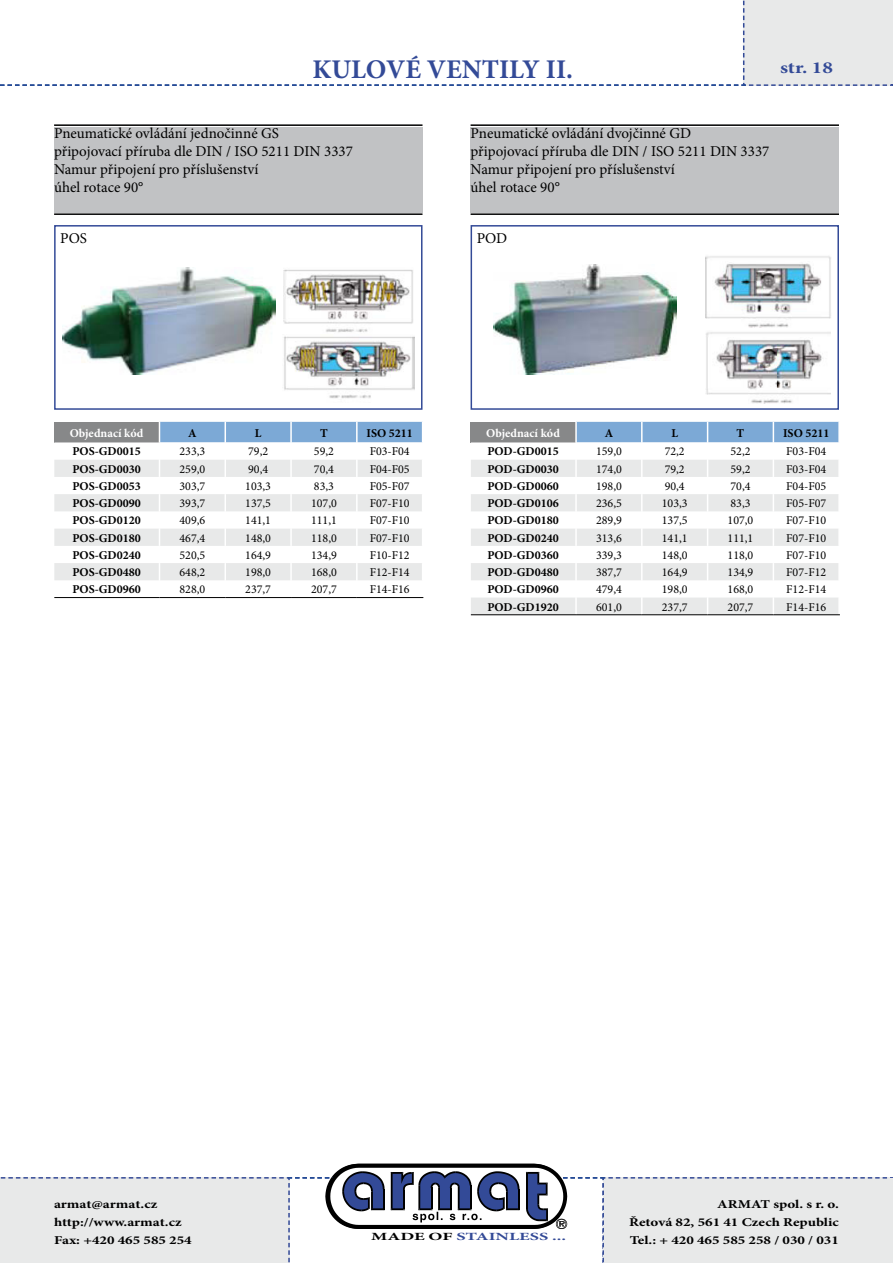
<style>
.page{position:relative;width:893px;height:1263px;background:#fff}
.page>*{position:absolute;margin:0;border:0;box-sizing:border-box;transform-origin:0 0}
.t1{font:700 27px "Minion Pro";color:#334a97}
.t2{font:700 16.8px "Minion Pro";color:#334a97;scale:1.25 1}
.t3{font:15px/18px "Minion Pro";color:#000}
.t4{font:12px "Minion Pro";color:#000}
.t5{font:700 12px "Minion Pro";color:#000}
.t6{font:700 12px/18px "Minion Pro";color:#000;scale:1.25 1}
.t7{font:700 12px "Minion Pro";color:#fff}
.t8{font:700 10.95px "Minion Pro";color:#334a97;scale:1.67 1}
.s1{color:#000}
</style>
<div class="page">
<svg style="left:0;top:1164px;width:893px;height:99px"></svg>
<svg style="left:0;top:0;width:893px;height:86px"></svg>
<hr style="left:892px;top:1178px;width:1px;height:85px;background:#e8e9e9">
<div style="left:54px;top:225px;width:368px;height:185px;border:2px solid #334a97"></div>
<div style="left:54px;top:127px;width:368px;height:85px;background:#c1c2c4"></div>
<hr style="left:54px;top:124px;width:368px;height:2px;background:#000">
<hr style="left:54px;top:213px;width:368px;height:2px;background:#000">
<div style="left:471px;top:225px;width:368px;height:185px;border:2px solid #334a97"></div>
<div style="left:471px;top:127px;width:368px;height:85px;background:#c1c2c4"></div>
<hr style="left:471px;top:124px;width:368px;height:2px;background:#000">
<hr style="left:471px;top:213px;width:368px;height:2px;background:#000">
<svg style="left:54px;top:422px;width:368px;height:158px"></svg>
<hr style="left:54px;top:597px;width:105px;height:1px;background:#000">
<hr style="left:159px;top:597px;width:66px;height:1px;background:#000">
<hr style="left:225px;top:597px;width:66px;height:1px;background:#000">
<hr style="left:291px;top:597px;width:66px;height:1px;background:#000">
<hr style="left:357px;top:597px;width:66px;height:1px;background:#000">
<div style="left:471px;top:422px;width:105px;height:20px;background:#878889"></div>
<svg style="left:471px;top:460px;width:104px;height:154px;fill:#e8e9e9"></svg>
<svg style="left:575px;top:422px;width:264px;height:192px"></svg>
<hr style="left:471px;top:614px;width:105px;height:1px;background:#000">
<hr style="left:576px;top:614px;width:66px;height:1px;background:#000">
<hr style="left:642px;top:614px;width:66px;height:1px;background:#000">
<hr style="left:708px;top:614px;width:65px;height:1px;background:#000">
<hr style="left:773px;top:614px;width:67px;height:1px;background:#000">
<img style="left:494px;top:264px;width:182px;height:110px">
<img style="left:706px;top:256px;width:125px;height:72px">
<img style="left:706px;top:332px;width:124px;height:72px">
<img style="left:63px;top:268px;width:213px;height:106px">
<img style="left:283px;top:269px;width:132px;height:130px">
<h1 class="t1" style="left:312px;top:50px;width:262px">KULOVÉ VENTILY II.</h1>
<h2 class="t2" style="left:780px;top:56px;width:44px">str. 18</h2>
<p class="t3" style="left:54px;top:124px;width:300px">Pneumatické ovládání jednočinné GS<br>připojovací příruba dle DIN / ISO 5211 DIN 3337<br>Namur připojení pro příslušenství<br>úhel rotace 90°</p>
<p class="t3" style="left:471px;top:124px;width:300px">Pneumatické ovládání dvojčinné GD<br>připojovací příruba dle DIN / ISO 5211 DIN 3337<br>Namur připojení pro příslušenství<br>úhel rotace 90°</p>
<p class="t3" style="left:60px;top:229px;width:28px">POS</p>
<p class="t3" style="left:477px;top:229px;width:32px">POD</p>
<p class="t7" style="left:70px;top:424px;width:75px">Objednací kód</p>
<p class="t5" style="left:188px;top:424px;width:10px">A</p>
<p class="t5" style="left:255px;top:424px;width:8px">L</p>
<p class="t5" style="left:320px;top:424px;width:9px">T</p>
<p class="t5" style="left:367px;top:424px;width:48px">ISO 5211</p>
<p class="t5" style="left:72px;top:443px;width:70px">POS-GD0015</p>
<p class="t4" style="left:179px;top:444px;width:27px">233,3</p>
<p class="t4" style="left:248px;top:444px;width:22px">79,2</p>
<p class="t4" style="left:314px;top:444px;width:22px">59,2</p>
<p class="t4" style="left:370px;top:444px;width:42px">F03-F04</p>
<p class="t5" style="left:72px;top:460px;width:70px">POS-GD0030</p>
<p class="t4" style="left:179px;top:461px;width:27px">259,0</p>
<p class="t4" style="left:248px;top:461px;width:22px">90,4</p>
<p class="t4" style="left:314px;top:461px;width:22px">70,4</p>
<p class="t4" style="left:370px;top:461px;width:42px">F04-F05</p>
<p class="t5" style="left:72px;top:478px;width:70px">POS-GD0053</p>
<p class="t4" style="left:179px;top:478px;width:27px">303,7</p>
<p class="t4" style="left:245px;top:478px;width:27px">103,3</p>
<p class="t4" style="left:314px;top:478px;width:22px">83,3</p>
<p class="t4" style="left:370px;top:478px;width:42px">F05-F07</p>
<p class="t5" style="left:72px;top:495px;width:70px">POS-GD0090</p>
<p class="t4" style="left:179px;top:495px;width:27px">393,7</p>
<p class="t4" style="left:245px;top:495px;width:27px">137,5</p>
<p class="t4" style="left:311px;top:495px;width:27px">107,0</p>
<p class="t4" style="left:370px;top:495px;width:42px">F07-F10</p>
<p class="t5" style="left:72px;top:512px;width:70px">POS-GD0120</p>
<p class="t4" style="left:179px;top:512px;width:27px">409,6</p>
<p class="t4" style="left:245px;top:512px;width:27px">141,1</p>
<p class="t4" style="left:311px;top:512px;width:27px">111,1</p>
<p class="t4" style="left:370px;top:512px;width:42px">F07-F10</p>
<p class="t5" style="left:72px;top:529px;width:70px">POS-GD0180</p>
<p class="t4" style="left:179px;top:530px;width:27px">467,4</p>
<p class="t4" style="left:245px;top:530px;width:27px">148,0</p>
<p class="t4" style="left:311px;top:530px;width:27px">118,0</p>
<p class="t4" style="left:370px;top:530px;width:42px">F07-F10</p>
<p class="t5" style="left:72px;top:546px;width:70px">POS-GD0240</p>
<p class="t4" style="left:179px;top:547px;width:27px">520,5</p>
<p class="t4" style="left:245px;top:547px;width:27px">164,9</p>
<p class="t4" style="left:311px;top:547px;width:27px">134,9</p>
<p class="t4" style="left:370px;top:547px;width:42px">F10-F12</p>
<p class="t5" style="left:72px;top:564px;width:70px">POS-GD0480</p>
<p class="t4" style="left:179px;top:564px;width:27px">648,2</p>
<p class="t4" style="left:245px;top:564px;width:27px">198,0</p>
<p class="t4" style="left:311px;top:564px;width:27px">168,0</p>
<p class="t4" style="left:370px;top:564px;width:42px">F12-F14</p>
<p class="t5" style="left:72px;top:581px;width:70px">POS-GD0960</p>
<p class="t4" style="left:179px;top:581px;width:27px">828,0</p>
<p class="t4" style="left:245px;top:581px;width:27px">237,7</p>
<p class="t4" style="left:311px;top:581px;width:27px">207,7</p>
<p class="t4" style="left:370px;top:581px;width:42px">F14-F16</p>
<p class="t7" style="left:486px;top:424px;width:75px">Objednací kód</p>
<p class="t5" style="left:605px;top:424px;width:10px">A</p>
<p class="t5" style="left:671px;top:424px;width:8px">L</p>
<p class="t5" style="left:737px;top:424px;width:9px">T</p>
<p class="t5" style="left:783px;top:424px;width:48px">ISO 5211</p>
<p class="t5" style="left:487px;top:443px;width:73px">POD-GD0015</p>
<p class="t4" style="left:596px;top:444px;width:27px">159,0</p>
<p class="t4" style="left:665px;top:444px;width:22px">72,2</p>
<p class="t4" style="left:730px;top:444px;width:22px">52,2</p>
<p class="t4" style="left:786px;top:444px;width:42px">F03-F04</p>
<p class="t5" style="left:487px;top:460px;width:73px">POD-GD0030</p>
<p class="t4" style="left:596px;top:461px;width:27px">174,0</p>
<p class="t4" style="left:665px;top:461px;width:22px">79,2</p>
<p class="t4" style="left:730px;top:461px;width:22px">59,2</p>
<p class="t4" style="left:786px;top:461px;width:42px">F03-F04</p>
<p class="t5" style="left:487px;top:478px;width:73px">POD-GD0060</p>
<p class="t4" style="left:596px;top:478px;width:27px">198,0</p>
<p class="t4" style="left:665px;top:478px;width:22px">90,4</p>
<p class="t4" style="left:730px;top:478px;width:22px">70,4</p>
<p class="t4" style="left:786px;top:478px;width:42px">F04-F05</p>
<p class="t5" style="left:487px;top:495px;width:73px">POD-GD0106</p>
<p class="t4" style="left:596px;top:495px;width:27px">236,5</p>
<p class="t4" style="left:662px;top:495px;width:27px">103,3</p>
<p class="t4" style="left:730px;top:495px;width:22px">83,3</p>
<p class="t4" style="left:786px;top:495px;width:42px">F05-F07</p>
<p class="t5" style="left:487px;top:512px;width:73px">POD-GD0180</p>
<p class="t4" style="left:596px;top:512px;width:27px">289,9</p>
<p class="t4" style="left:662px;top:512px;width:27px">137,5</p>
<p class="t4" style="left:728px;top:512px;width:27px">107,0</p>
<p class="t4" style="left:786px;top:512px;width:42px">F07-F10</p>
<p class="t5" style="left:487px;top:529px;width:73px">POD-GD0240</p>
<p class="t4" style="left:596px;top:530px;width:27px">313,6</p>
<p class="t4" style="left:662px;top:530px;width:27px">141,1</p>
<p class="t4" style="left:728px;top:530px;width:27px">111,1</p>
<p class="t4" style="left:786px;top:530px;width:42px">F07-F10</p>
<p class="t5" style="left:487px;top:546px;width:73px">POD-GD0360</p>
<p class="t4" style="left:596px;top:547px;width:27px">339,3</p>
<p class="t4" style="left:662px;top:547px;width:27px">148,0</p>
<p class="t4" style="left:728px;top:547px;width:27px">118,0</p>
<p class="t4" style="left:786px;top:547px;width:42px">F07-F10</p>
<p class="t5" style="left:487px;top:564px;width:73px">POD-GD0480</p>
<p class="t4" style="left:596px;top:564px;width:27px">387,7</p>
<p class="t4" style="left:662px;top:564px;width:27px">164,9</p>
<p class="t4" style="left:728px;top:564px;width:27px">134,9</p>
<p class="t4" style="left:786px;top:564px;width:42px">F07-F12</p>
<p class="t5" style="left:487px;top:581px;width:73px">POD-GD0960</p>
<p class="t4" style="left:596px;top:581px;width:27px">479,4</p>
<p class="t4" style="left:662px;top:581px;width:27px">198,0</p>
<p class="t4" style="left:728px;top:581px;width:27px">168,0</p>
<p class="t4" style="left:786px;top:581px;width:42px">F12-F14</p>
<p class="t5" style="left:487px;top:598px;width:73px">POD-GD1920</p>
<p class="t4" style="left:596px;top:599px;width:27px">601,0</p>
<p class="t4" style="left:662px;top:599px;width:27px">237,7</p>
<p class="t4" style="left:728px;top:599px;width:27px">207,7</p>
<p class="t4" style="left:786px;top:599px;width:42px">F14-F16</p>
<p class="t6" style="left:54px;top:1195px;width:112px">armat@armat.cz http://www.armat.cz<br>Fax: +420 465 585 254</p>
<p class="t6" style="left:629px;top:1195px;width:169px;text-align:justify;text-indent:88px">ARMAT spol. s r. o.<br>Řetová 82, 561 41 Czech Republic Tel.: + 420 465 585 258 / 030 / 031</p>
<p class="t8" style="left:371px;top:1229px;width:118px"><span class="s1">MADE OF</span> STAINLESS ...</p>
</div>
